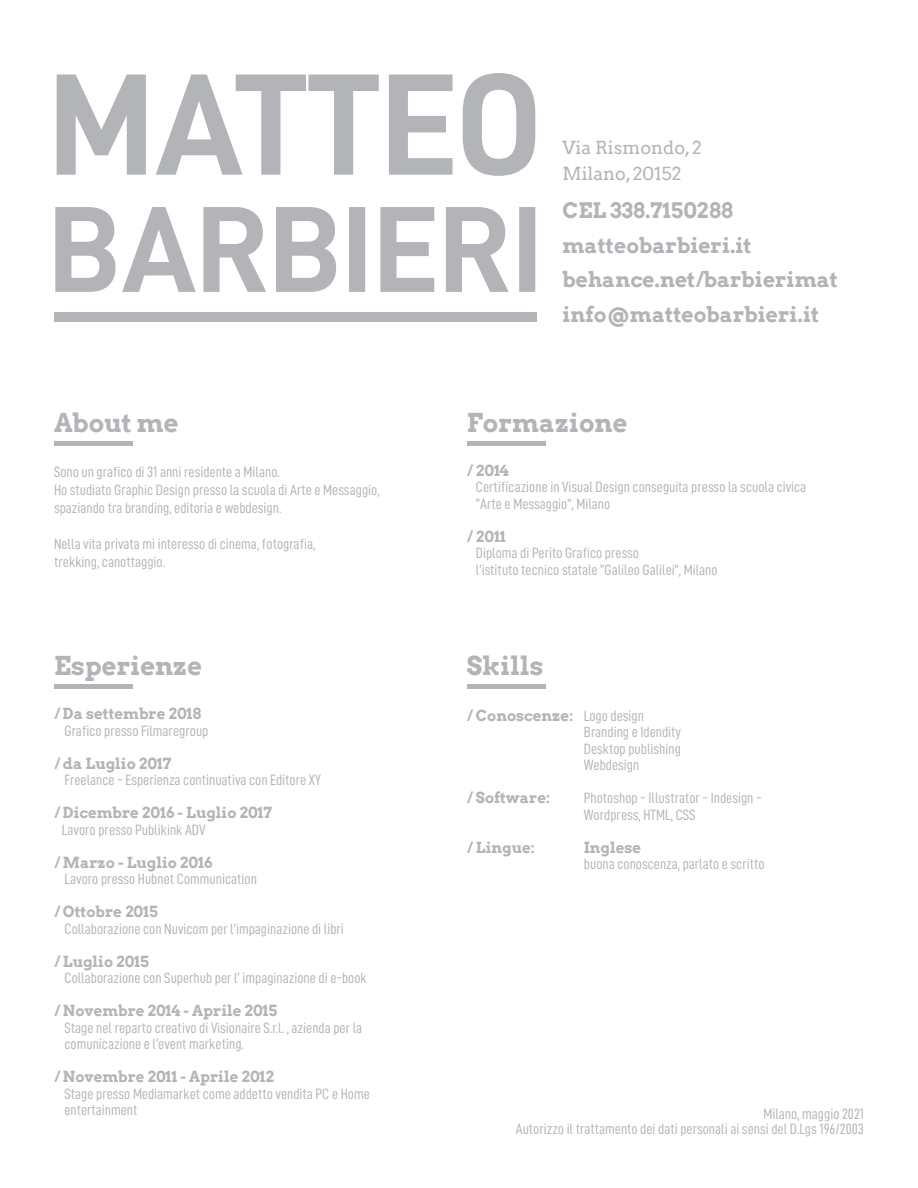
<style>
.page{position:relative;width:918px;height:1188px;background:#fff}
.page>*{position:absolute;margin:0;border:0;box-sizing:border-box;transform-origin:0 0}
.t1{font:700 25.5px "Arvo";color:#b2b4b7}
.t2{font:700 21px/34.5px "Arvo";color:#b2b4b7}
.t3{font:18px/25.5px "Arvo";color:#b2b4b7}
.t4{font:15px/16.5px "D DIN Condensed";color:#b2b4b7}
.t5{font:700 15px "Arvo";color:#b2b4b7}
.s1{font-family:"D DIN Condensed";font-weight:400}
</style>
<div class="page">
<hr style="left:467px;top:441px;width:78px;height:4px;background:#b2b4b7">
<hr style="left:54px;top:685px;width:78px;height:4px;background:#b2b4b7">
<hr style="left:467px;top:685px;width:78px;height:4px;background:#b2b4b7">
<div style="left:54px;top:441px;width:78px;height:5px;background:#b2b4b7"></div>
<div style="left:54px;top:312px;width:482px;height:10px;background:#b2b4b7"></div>
<svg style="left:55px;top:207px;width:480px;height:85px"></svg>
<svg style="left:57px;top:73px;width:478px;height:103px"></svg>
<h1 class="t1" style="left:54px;top:407px;width:126px">About me</h1>
<p class="t4" style="left:54px;top:463px;width:327px;line-height:18px">Sono un grafico di 31 anni residente a Milano.<br>Ho studiato Graphic Design presso la scuola di Arte e Messaggio, spaziando tra branding, editoria e webdesign.</p>
<p class="t4" style="left:54px;top:535px;width:263px;line-height:18px">Nella vita privata mi interesso di cinema, fotografia, trekking, canottaggio.</p>
<h1 class="t1" style="left:54px;top:650px;width:150px">Esperienze</h1>
<p class="t5" style="left:54px;top:705px;width:149px">/ Da settembre 2018</p>
<p class="t4" style="left:65px;top:722px;width:145px">Grafico presso Filmaregroup</p>
<p class="t5" style="left:54px;top:754px;width:119px">/ da Luglio 2017</p>
<p class="t4" style="left:65px;top:772px;width:258px">Freelance - Esperienza continuativa con Editore XY</p>
<p class="t5" style="left:54px;top:804px;width:220px">/ Dicembre 2016 - Luglio 2017</p>
<p class="t4" style="left:62px;top:821px;width:145px">Lavoro presso Publikink ADV</p>
<p class="t5" style="left:54px;top:853px;width:160px">/ Marzo - Luglio 2016</p>
<p class="t4" style="left:65px;top:871px;width:194px">Lavoro presso Hubnet Communication</p>
<p class="t5" style="left:54px;top:903px;width:105px">/ Ottobre 2015</p>
<p class="t4" style="left:65px;top:920px;width:281px">Collaborazione con Nuvicom per l’impaginazione di libri</p>
<p class="t5" style="left:54px;top:952px;width:97px">/ Luglio 2015</p>
<p class="t4" style="left:65px;top:970px;width:304px">Collaborazione con Superhub per l’ impaginazione di e-book</p>
<p class="t5" style="left:54px;top:1002px;width:225px">/ Novembre 2014 - Aprile 2015</p>
<p class="t4" style="left:65px;top:1019px;width:299px">Stage nel reparto creativo di Visionaire S.r.l. , azienda per la comunicazione e l’event marketing.</p>
<p class="t5" style="left:54px;top:1068px;width:222px">/ Novembre 2011 - Aprile 2012</p>
<p class="t4" style="left:65px;top:1085px;width:307px">Stage presso Mediamarket come addetto vendita PC e Home entertainment</p>
<p class="t3" style="left:563px;top:135px;width:141px">Via Rismondo, 2<br>Milano, 20152</p>
<h2 class="t2" style="left:563px;top:193px;width:277px">CEL 338.7150288 matteobarbieri.it behance.net/barbierimat info@matteobarbieri.it</h2>
<h1 class="t1" style="left:467px;top:407px;width:162px">Formazione</h1>
<p class="t5" style="left:467px;top:461px;width:44px">/ 2014</p>
<p class="t4" style="left:476px;top:479px;width:332px">Certificazione in Visual Design conseguita presso la scuola civica “Arte e Messaggio”, Milano</p>
<p class="t5" style="left:467px;top:527px;width:40px">/ 2011</p>
<p class="t4" style="left:476px;top:545px;width:243px">Diploma di Perito Grafico presso<br>l’istituto tecnico statale “Galileo Galilei”, Milano</p>
<h1 class="t1" style="left:467px;top:650px;width:78px">Skills</h1>
<p class="t5" style="left:467px;top:706px;width:179px">/ Conoscenze: <span class="s1">Logo design</span></p>
<p class="t4" style="left:584px;top:723px;width:99px;text-align:justify">Branding e Idendity Desktop publishing Webdesign</p>
<p class="t5" style="left:467px;top:788px;width:85px">/ Software:</p>
<p class="t4" style="left:584px;top:789px;width:179px">Photoshop - Illustrator - Indesign -<br>Wordpress, HTML, CSS</p>
<p class="t5" style="left:467px;top:838px;width:69px">/ Lingue:</p>
<p class="t5" style="left:584px;top:838px;width:59px">Inglese</p>
<p class="t4" style="left:584px;top:855px;width:182px">buona conoscenza, parlato e scritto</p>
<p class="t4" style="left:516px;top:1106px;width:350px;line-height:15px;text-align:right">Milano, maggio 2021<br>Autorizzo il trattamento dei dati personali ai sensi del D.Lgs 196/2003</p>
</div>
